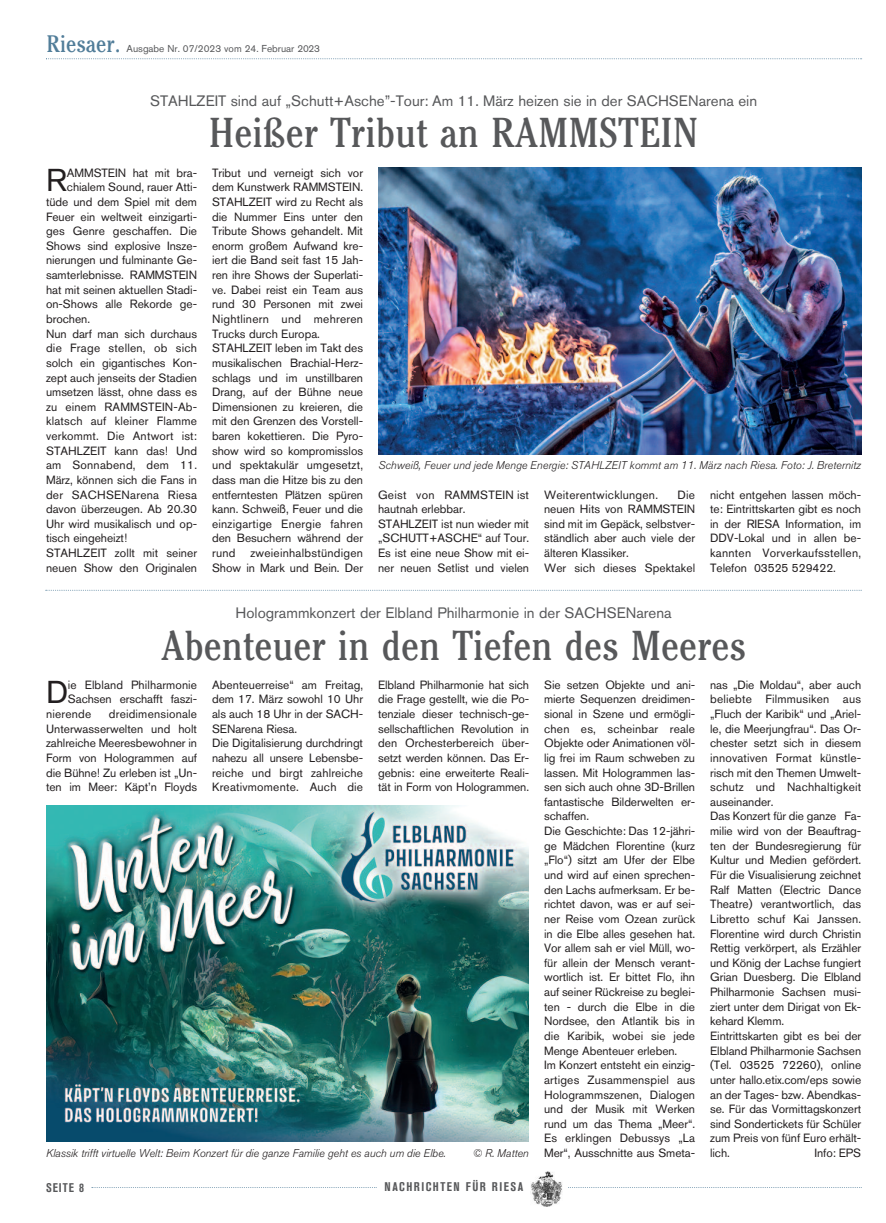
<style>
.page{position:relative;width:886px;height:1223px;background:#fff}
.page>*{position:absolute;margin:0;border:0;box-sizing:border-box;transform-origin:0 0}
.t1{font:43.75px "Cheltenham EFOP Book Con";color:#57585a}
.t2{font:31.38px "Akzidenz Grotesk Std";color:#231f20}
.t3{font:25px "Cheltenham EFOP Book Con";color:#517d99}
.t4{font:15px "Akzidenz Grotesk Std";color:#57585a}
.t5{font:700 condensed 12.5px "Akzidenz Grotesk Std";letter-spacing:.12em;color:#57585a}
.t6{font:11.88px/14.6px "Akzidenz Grotesk Std";letter-spacing:-.005em;color:#231f20}
.t7{font:11.88px "Akzidenz Grotesk Std";letter-spacing:.02em;color:#231f20}
.t8{font:11.88px "Akzidenz Grotesk Std";letter-spacing:.015em;color:#231f20}
.t9{font:italic 300 11.25px "Akzidenz Grotesk Std";letter-spacing:-.005em;color:#231f20}
.t10{font:10px "Akzidenz Grotesk Std";color:#57585a}
</style>
<div class="page">
<svg style="left:46px;top:58px;width:816px;height:1px"></svg>
<svg style="left:92px;top:1187px;width:285px;height:1px"></svg>
<svg style="left:568px;top:1187px;width:294px;height:1px"></svg>
<img style="left:531px;top:1171px;width:31px;height:35px">
<img style="left:378px;top:167px;width:483px;height:288px">
<img style="left:46px;top:805px;width:483px;height:336px">
<svg style="left:46px;top:590px;width:816px;height:1px"></svg>
<h3 class="t3" style="left:47px;top:36px;width:76px">Riesaer.</h3>
<p class="t10" style="left:127px;top:43px;width:195px">Ausgabe Nr. 07/2023 vom 24. Februar 2023</p>
<p class="t4" style="left:150px;top:92px;width:609px">STAHLZEIT sind auf „Schutt+Asche”-Tour: Am 11. März heizen sie in der SACHSENarena ein</p>
<h1 class="t1" style="left:209px;top:118px;width:491px">Heißer Tribut an RAMMSTEIN</h1>
<h2 class="t2" style="left:46px;top:162px;width:22px">R</h2>
<p class="t6" style="left:67px;top:165px;width:132px">AMMSTEIN hat mit bra-</p>
<p class="t6" style="left:67px;top:180px;width:132px">chialem Sound, rauer Atti-</p>
<p class="t6" style="left:46px;top:194px;width:152px">tüde und dem Spiel mit dem</p>
<p class="t6" style="left:46px;top:209px;width:152px">Feuer ein weltweit einzigarti-</p>
<p class="t6" style="left:46px;top:224px;width:152px">ges Genre geschaffen. Die</p>
<p class="t6" style="left:46px;top:238px;width:152px">Shows sind explosive Insze-</p>
<p class="t6" style="left:46px;top:253px;width:152px">nierungen und fulminante Ge-</p>
<p class="t6" style="left:46px;top:267px;width:152px">samterlebnisse. RAMMSTEIN</p>
<p class="t6" style="left:46px;top:282px;width:152px">hat mit seinen aktuellen Stadi-</p>
<p class="t6" style="left:46px;top:297px;width:152px">on-Shows alle Rekorde ge-</p>
<p class="t6" style="left:46px;top:311px;width:46px">brochen.</p>
<p class="t6" style="left:46px;top:326px;width:152px">Nun darf man sich durchaus</p>
<p class="t7" style="left:46px;top:341px;width:152px">die Frage stellen, ob sich</p>
<p class="t6" style="left:46px;top:355px;width:152px">solch ein gigantisches Kon-</p>
<p class="t6" style="left:46px;top:370px;width:152px">zept auch jenseits der Stadien</p>
<p class="t6" style="left:46px;top:384px;width:152px">umsetzen lässt, ohne dass es</p>
<p class="t8" style="left:46px;top:399px;width:152px">zu einem RAMMSTEIN-Ab-</p>
<p class="t8" style="left:46px;top:414px;width:152px">klatsch auf kleiner Flamme</p>
<p class="t8" style="left:46px;top:429px;width:152px">verkommt. Die Antwort ist:</p>
<p class="t6" style="left:46px;top:443px;width:152px">STAHLZEIT kann das! Und</p>
<p class="t7" style="left:46px;top:458px;width:152px">am Sonnabend, dem 11.</p>
<p class="t6" style="left:46px;top:472px;width:152px">März, können sich die Fans in</p>
<p class="t7" style="left:46px;top:487px;width:152px">der SACHSENarena Riesa</p>
<p class="t6" style="left:46px;top:501px;width:152px">davon überzeugen. Ab 20.30</p>
<p class="t6" style="left:46px;top:516px;width:152px">Uhr wird musikalisch und op-</p>
<p class="t6" style="left:46px;top:531px;width:83px">tisch eingeheizt!</p>
<p class="t6" style="left:46px;top:545px;width:152px">STAHLZEIT zollt mit seiner</p>
<p class="t6" style="left:46px;top:560px;width:152px">neuen Show den Originalen</p>
<p class="t6" style="left:212px;top:165px;width:152px">Tribut und verneigt sich vor dem Kunstwerk RAMMSTEIN.<br>STAHLZEIT wird zu Recht als die Nummer Eins unter den<br>Tribute Shows gehandelt. Mit enorm großem Aufwand kre&shy;iert die Band seit fast 15 Jah&shy;ren ihre Shows der Superlati&shy;ve. Dabei reist ein Team aus rund 30 Personen mit zwei<br>Nightlinern und mehreren<br>Trucks durch Europa.<br>STAHLZEIT leben im Takt des musikalischen Brachial-Herz&shy;schlags und im unstillbaren<br>Drang, auf der Bühne neue<br>Dimensionen zu kreieren, die mit den Grenzen des Vorstell&shy;baren kokettieren. Die Pyro&shy;show wird so kompromisslos und spektakulär umgesetzt, dass man die Hitze bis zu den entferntesten Plätzen spüren kann. Schweiß, Feuer und die einzigartige Energie fahren den Besuchern während der rund zweieinhalbstündigen<br>Show in Mark und Bein. Der</p>
<p class="t9" style="left:378px;top:459px;width:484px">Schweiß, Feuer und jede Menge Energie: STAHLZEIT kommt am 11. März nach Riesa. Foto: J. Breternitz</p>
<p class="t6" style="left:378px;top:487px;width:152px">Geist von RAMMSTEIN ist hautnah erlebbar.<br>STAHLZEIT ist nun wieder mit „SCHUTT+ASCHE“ auf Tour.<br>Es ist eine neue Show mit ei&shy;ner neuen Setlist und vielen</p>
<p class="t7" style="left:544px;top:487px;width:115px">Weiterentwicklungen.</p>
<p class="t6" style="left:544px;top:487px;width:152px;text-indent:133px">Die neuen Hits von RAMMSTEIN sind mit im Gepäck, selbstver&shy;ständlich aber auch viele der älteren Klassiker.<br>Wer sich dieses Spektakel</p>
<p class="t6" style="left:710px;top:487px;width:152px;text-align:justify">nicht entgehen lassen möch&shy;te: Eintrittskarten gibt es noch in der RIESA Information, im DDV-Lokal und in allen be&shy;kannten Vorverkaufsstellen, Telefon 03525 529422.</p>
<p class="t4" style="left:236px;top:604px;width:438px">Hologrammkonzert der Elbland Philharmonie in der SACHSENarena</p>
<h1 class="t1" style="left:161px;top:630px;width:586px">Abenteuer in den Tiefen des Meeres</h1>
<p class="t6" style="left:212px;top:677px;width:152px">Abenteuerreise“ am Freitag, dem 17. März sowohl 10 Uhr als auch 18 Uhr in der SACH-<br>SENarena Riesa.<br>Die Digitalisierung durchdringt nahezu all unsere Lebensbe&shy;reiche und birgt zahlreiche<br>Kreativmomente. Auch die</p>
<p class="t6" style="left:378px;top:677px;width:152px;text-align:justify">Elbland Philharmonie hat sich die Frage gestellt, wie die Po&shy;tenziale dieser technisch-ge&shy;sellschaftlichen Revolution in den Orchesterbereich über&shy;setzt werden können. Das Er&shy;gebnis: eine erweiterte Reali&shy;tät in Form von Hologrammen.</p>
<p class="t6" style="left:544px;top:677px;width:153px">Sie setzen Objekte und ani&shy;mierte Sequenzen dreidimen&shy;sional in Szene und ermögli&shy;chen es, scheinbar reale<br>Objekte oder Animationen völ&shy;lig frei im Raum schweben zu lassen. Mit Hologrammen las&shy;sen sich auch ohne 3D-Brillen fantastische Bilderwelten er&shy;schaffen.<br>Die Geschichte: Das 12-jähri&shy;ge Mädchen Florentine (kurz „Flo“) sitzt am Ufer der Elbe und wird auf einen sprechen&shy;den Lachs aufmerksam. Er be&shy;richtet davon, was er auf sei&shy;ner Reise vom Ozean zurück in die Elbe alles gesehen hat.<br>Vor allem sah er viel Müll, wo&shy;für allein der Mensch verant&shy;wortlich ist. Er bittet Flo, ihn auf seiner Rückreise zu beglei&shy;ten - durch die Elbe in die<br>Nordsee, den Atlantik bis in die Karibik, wobei sie jede<br>Menge Abenteuer erleben.<br>Im Konzert entsteht ein einzig&shy;artiges Zusammenspiel aus<br>Hologrammszenen, Dialogen und der Musik mit Werken rund um das Thema „Meer“.<br>Es erklingen Debussys „La<br>Mer“, Ausschnitte aus Smeta-</p>
<p class="t6" style="left:710px;top:677px;width:152px">nas „Die Moldau“, aber auch beliebte Filmmusiken aus „Fluch der Karibik“ und „Ariel&shy;le, die Meerjungfrau“. Das Or&shy;chester setzt sich in diesem innovativen Format künstle&shy;risch mit den Themen Umwelt&shy;schutz und Nachhaltigkeit auseinander.<br>Das Konzert für die ganze Fa&shy;milie wird von der Beauftrag&shy;ten der Bundesregierung für<br>Kultur und Medien gefördert.<br>Für die Visualisierung zeichnet<br>Ralf Matten (Electric Dance<br>Theatre) verantwortlich, das<br>Libretto schuf Kai Janssen.<br>Florentine wird durch Christin<br>Rettig verkörpert, als Erzähler und König der Lachse fungiert<br>Grian Duesberg. Die Elbland<br>Philharmonie Sachsen musi&shy;ziert unter dem Dirigat von Ek&shy;kehard Klemm.<br>Eintrittskarten gibt es bei der<br>Elbland Philharmonie Sachsen (Tel. 03525 72260), online unter hallo.etix.com/eps sowie an der Tages- bzw. Abendkas&shy;se. Für das Vormittagskonzert sind Sondertickets für Schüler zum Preis von fünf Euro erhält&shy;lich.</p>
<h2 class="t2" style="left:46px;top:674px;width:24px">D</h2>
<p class="t6" style="left:68px;top:677px;width:131px">ie Elbland Philharmonie</p>
<p class="t6" style="left:68px;top:692px;width:131px">Sachsen erschafft faszi-</p>
<p class="t8" style="left:46px;top:707px;width:47px">nierende</p>
<p class="t6" style="left:46px;top:706px;width:152px;text-align:justify;text-indent:63px">dreidimensionale Unterwasserwelten und holt zahlreiche Meeresbewohner in Form von Hologrammen auf die Bühne! Zu erleben ist „Un&shy;ten im Meer: Käpt’n Floyds</p>
<p class="t6" style="left:814px;top:1145px;width:48px">Info: EPS</p>
<p class="t9" style="left:46px;top:1146px;width:401px">Klassik trifft virtuelle Welt: Beim Konzert für die ganze Familie geht es auch um die Elbe.</p>
<p class="t9" style="left:473px;top:1146px;width:58px">© R. Matten</p>
<p class="t5" style="left:46px;top:1180px;width:39px">SEITE 8</p>
<p class="t5" style="left:385px;top:1179px;width:140px">NACHRICHTEN FÜR RIESA</p>
</div>
